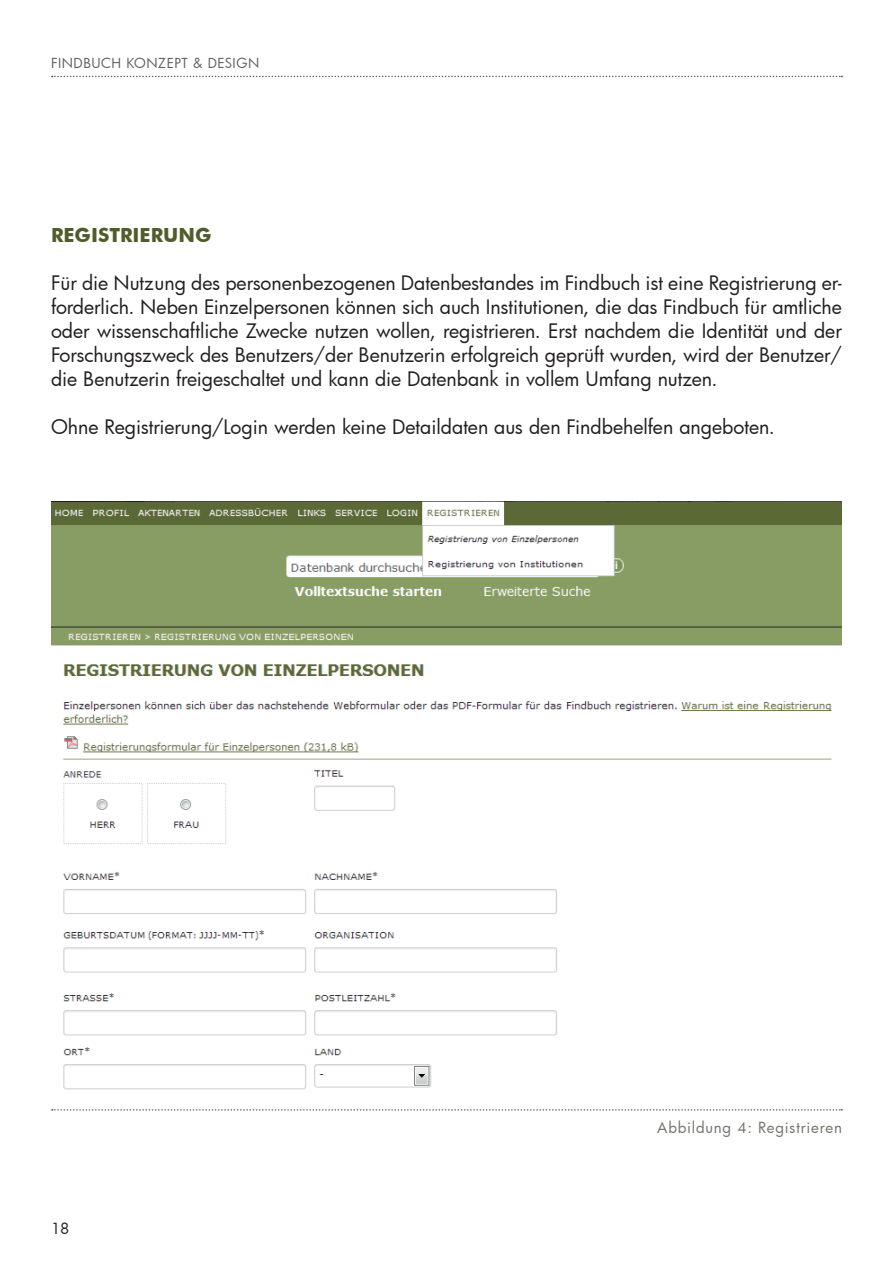
<style>
.page{position:relative;width:893px;height:1263px;background:#fff}
.page>*{position:absolute;margin:0;border:0;box-sizing:border-box;transform-origin:0 0}
.t1{font:19.5px/24px "Futura";color:#231f20;text-align:justify}
.t2{font:700 19.5px "Futura BT";color:#505d2b}
.t3{font:15px "Futura";letter-spacing:.05em;color:#73756e}
.t4{font:15px "Futura";color:#231f20}
.t5{font:13.5px "Futura";letter-spacing:.04em;color:#5f5f62}
</style>
<div class="page">
<svg style="left:52px;top:76px;width:790px;height:1px"></svg>
<img style="left:51px;top:502px;width:791px;height:588px">
<svg style="left:52px;top:1109px;width:790px;height:1px"></svg>
<p class="t5" style="left:51px;top:54px;width:210px">FINDBUCH KONZEPT &amp; DESIGN</p>
<p class="t2" style="left:51px;top:224px;width:162px">REGISTRIERUNG</p>
<p class="t1" style="left:51px;top:271px;width:792px">Für die Nutzung des personenbezogenen Datenbestandes im Findbuch ist eine Registrierung er&shy;forderlich. Neben Einzelpersonen können sich auch Institutionen, die das Findbuch für amtliche oder wissenschaftliche Zwecke nutzen wollen, registrieren. Erst nachdem die Identität und der Forschungszweck des Benutzers/der Benutzerin erfolgreich geprüft wurden, wird der Benutzer/ die Benutzerin freigeschaltet und kann die Datenbank in vollem Umfang nutzen.</p>
<p class="t1" style="left:51px;top:415px;width:725px">Ohne Registrierung/Login werden keine Detaildaten aus den Findbehelfen angeboten.</p>
<p class="t4" style="left:51px;top:1218px;width:20px">18</p>
<p class="t3" style="left:657px;top:1117px;width:186px">Abbildung 4: Registrieren</p>
</div>
